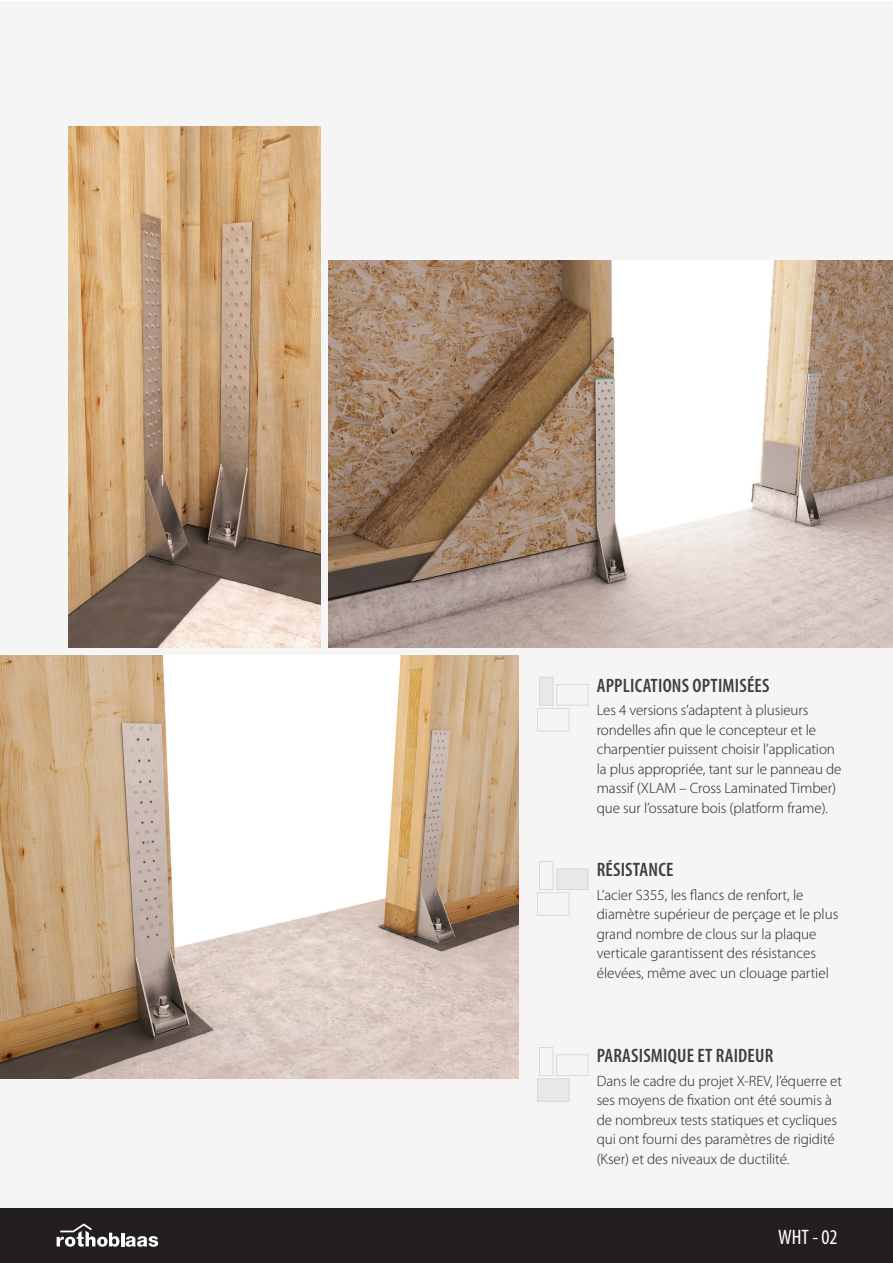
<style>
.page{position:relative;width:893px;height:1263px;background:#fff}
.page>*{position:absolute;margin:0;border:0;box-sizing:border-box;transform-origin:0 0}
.t1{font:condensed 21px "Myriad Pro";color:#fff}
.t2{font:600 condensed 19.5px "Myriad Pro";letter-spacing:.01em;color:#3e3e3f}
.t3{font:300 15px/19.5px "Myriad Pro";letter-spacing:-.005em;color:#231f20}
</style>
<div class="page">
<div style="left:0;top:1px;width:892px;height:1261px;background:#f5f5f6"></div>
<img style="left:329px;top:260px;width:563px;height:387px">
<img style="left:68px;top:126px;width:252px;height:521px">
<img style="left:0;top:656px;width:518px;height:423px">
<div style="left:556px;top:684px;width:32px;height:21px;border:1px solid #c7c8ca"></div>
<div style="left:539px;top:677px;width:14px;height:28px;background:#e8e8ea"></div>
<div style="left:539px;top:677px;width:14px;height:28px;border:1px solid #c7c8ca"></div>
<div style="left:537px;top:708px;width:32px;height:23px;border:1px solid #c7c8ca"></div>
<div style="left:557px;top:869px;width:31px;height:20px;background:#e8e8ea"></div>
<div style="left:556px;top:868px;width:32px;height:22px;border:1px solid #c7c8ca"></div>
<div style="left:539px;top:861px;width:14px;height:29px;border:1px solid #c7c8ca"></div>
<div style="left:537px;top:892px;width:32px;height:23px;border:1px solid #c7c8ca"></div>
<div style="left:556px;top:1054px;width:32px;height:22px;border:1px solid #c7c8ca"></div>
<div style="left:539px;top:1047px;width:14px;height:29px;border:1px solid #c7c8ca"></div>
<div style="left:537px;top:1079px;width:32px;height:22px;background:#e8e8ea"></div>
<div style="left:537px;top:1079px;width:32px;height:22px;border:1px solid #c7c8ca"></div>
<div style="left:0;top:1209px;width:892px;height:54px;background:#231f20"></div>
<svg style="left:57px;top:1223px;width:101px;height:24px"></svg>
<h2 class="t2" style="left:597px;top:674px;width:174px">APPLICATIONS OPTIMISÉES</h2>
<p class="t3" style="left:597px;top:701px;width:246px">Les 4 versions s’adaptent à plusieurs rondelles afin que le concepteur et le charpentier puissent choisir l’application la plus appropriée, tant sur le panneau de massif (XLAM – Cross Laminated Timber) que sur l’ossature bois (platform frame).</p>
<h2 class="t2" style="left:597px;top:859px;width:78px">RÉSISTANCE</h2>
<p class="t3" style="left:597px;top:885px;width:243px">L’acier S355, les flancs de renfort, le diamètre supérieur de perçage et le plus grand nombre de clous sur la plaque verticale garantissent des résistances élevées, même avec un clouage partiel</p>
<h2 class="t2" style="left:597px;top:1045px;width:178px">PARASISMIQUE ET RAIDEUR</h2>
<p class="t3" style="left:597px;top:1071px;width:247px">Dans le cadre du projet X-REV, l’équerre et ses moyens de fixation ont été soumis à de nombreux tests statiques et cycliques qui ont fourni des paramètres de rigidité (Kser) et des niveaux de ductilité.</p>
<h1 class="t1" style="left:778px;top:1224px;width:61px">WHT - 02</h1>
</div>
